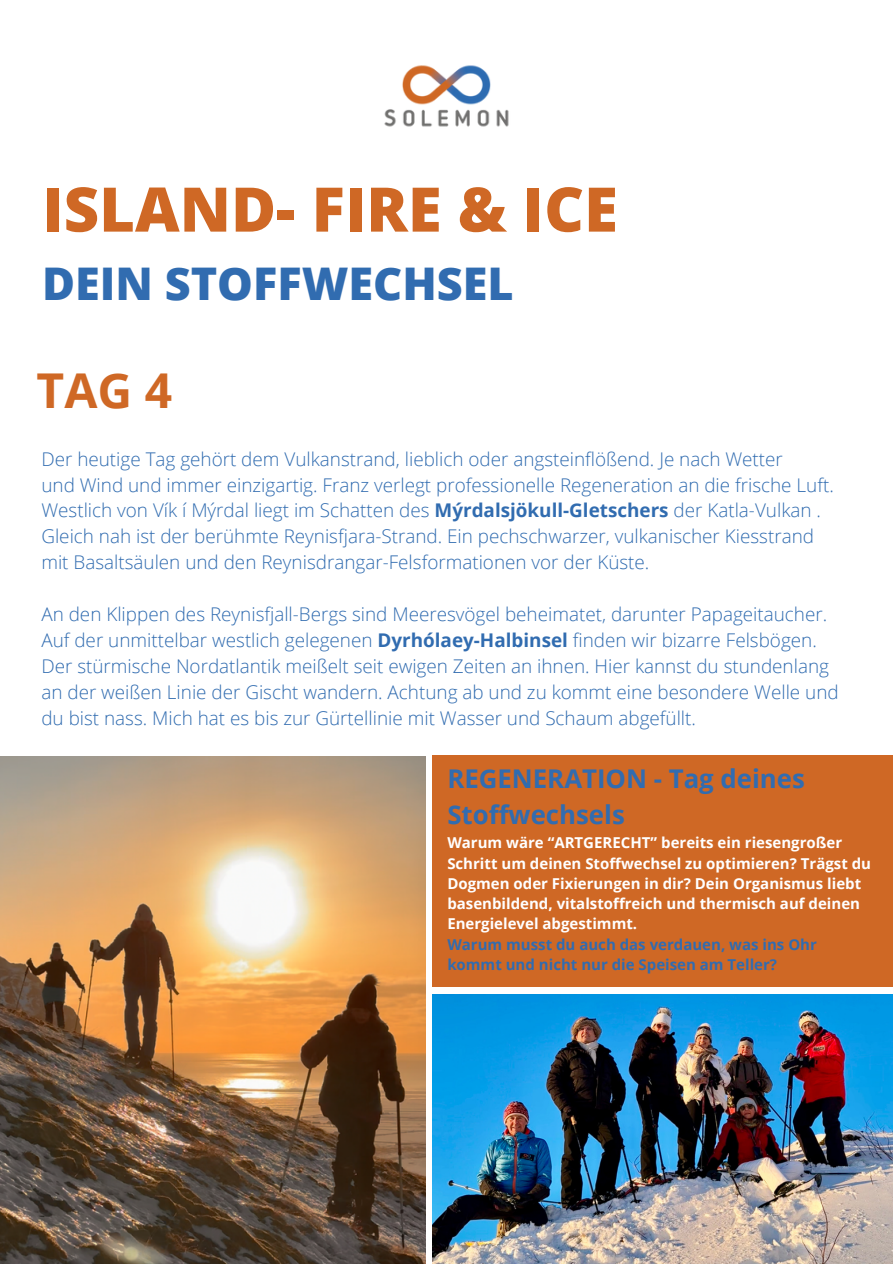
<style>
.page{position:relative;width:893px;height:1264px;background:#fff}
.page>*{position:absolute;margin:0;border:0;box-sizing:border-box;transform-origin:0 0}
.t1{font:800 61.5px "Open Sans";color:#cf6825}
.t2{font:700 48px "Open Sans";color:#cf6825}
.t3{font:800 45px "Open Sans";color:#316cb0}
.t4{font:700 25.8px/36px "Open Sans";color:#316cb0}
.t5{font:300 18.9px/25.8px "Open Sans";color:#316cb0}
.t6{font:700 15px/20.2px "Open Sans";color:#fff}
.t7{font:700 15px/20.2px "Open Sans";color:#316cb0}
.s1{font-weight:700}
</style>
<div class="page">
<img style="left:384px;top:65px;width:125px;height:62px">
<div style="left:432px;top:755px;width:460px;height:231px;background:#cf6825"></div>
<img style="left:0;top:756px;width:425px;height:507px">
<img style="left:432px;top:994px;width:460px;height:269px">
<p class="t1" style="left:42px;top:166px;width:577px">ISLAND- FIRE &amp; ICE</p>
<p class="t3" style="left:42px;top:252px;width:473px">DEIN STOFFWECHSEL</p>
<p class="t2" style="left:37px;top:357px;width:137px">TAG 4</p>
<p class="t5" style="left:41px;top:445px;width:793px">Der heutige Tag gehört dem Vulkanstrand, lieblich oder angsteinflößend. Je nach Wetter<br>und Wind und immer einzigartig. Franz verlegt professionelle Regeneration an die frische Luft.<br>Westlich von Vík í Mýrdal liegt im Schatten des <span class="s1">Mýrdalsjökull-Gletschers</span> der Katla-Vulkan .<br>Gleich nah ist der berü hmte Reynisfjara-Strand. Ein pechschwarzer, vulkanischer Kiesstrand mit Basaltsäulen und den Reynisdrangar-Felsformationen vor der Küste.</p>
<p class="t5" style="left:41px;top:600px;width:798px">An den Klippen des Reynisfjall-Bergs sind Meeresvögel beheimatet, darunter Papageitaucher.<br>Auf der unmittelbar westlich gelegenen <span class="s1">Dyrhólaey-Halbinsel</span> finden wir bizarre Felsbögen.<br>Der stürmische Nordatlantik meißelt seit ewigen Zeiten an ihnen. Hier kannst du stundenlang an der weißen Linie der Gischt wandern. Achtung ab und zu kommt eine besondere Welle und du bist nass. Mich hat es bis zur Gürtellinie mit Wasser und Schaum abgefüllt.</p>
<h1 class="t4" style="left:447px;top:759px;width:359px">REGENERATION - Tag deines<br>Stoffwechsels</h1>
<h1 class="t6" style="left:447px;top:832px;width:425px">Warum wäre “ARTGERECHT” bereits ein riesengroßer Schritt um deinen Stoffwechsel zu optimieren? Trägst du Dogmen oder Fixierungen in dir? Dein Organismus liebt basenbildend, vitalstoffreich und thermisch auf deinen Energielevel abgestimmt.</h1>
<h2 class="t7" style="left:447px;top:933px;width:371px">Warum musst du auch das verdauen, was ins Ohr kommt und nicht nur die Speisen am Teller?</h2>
</div>
